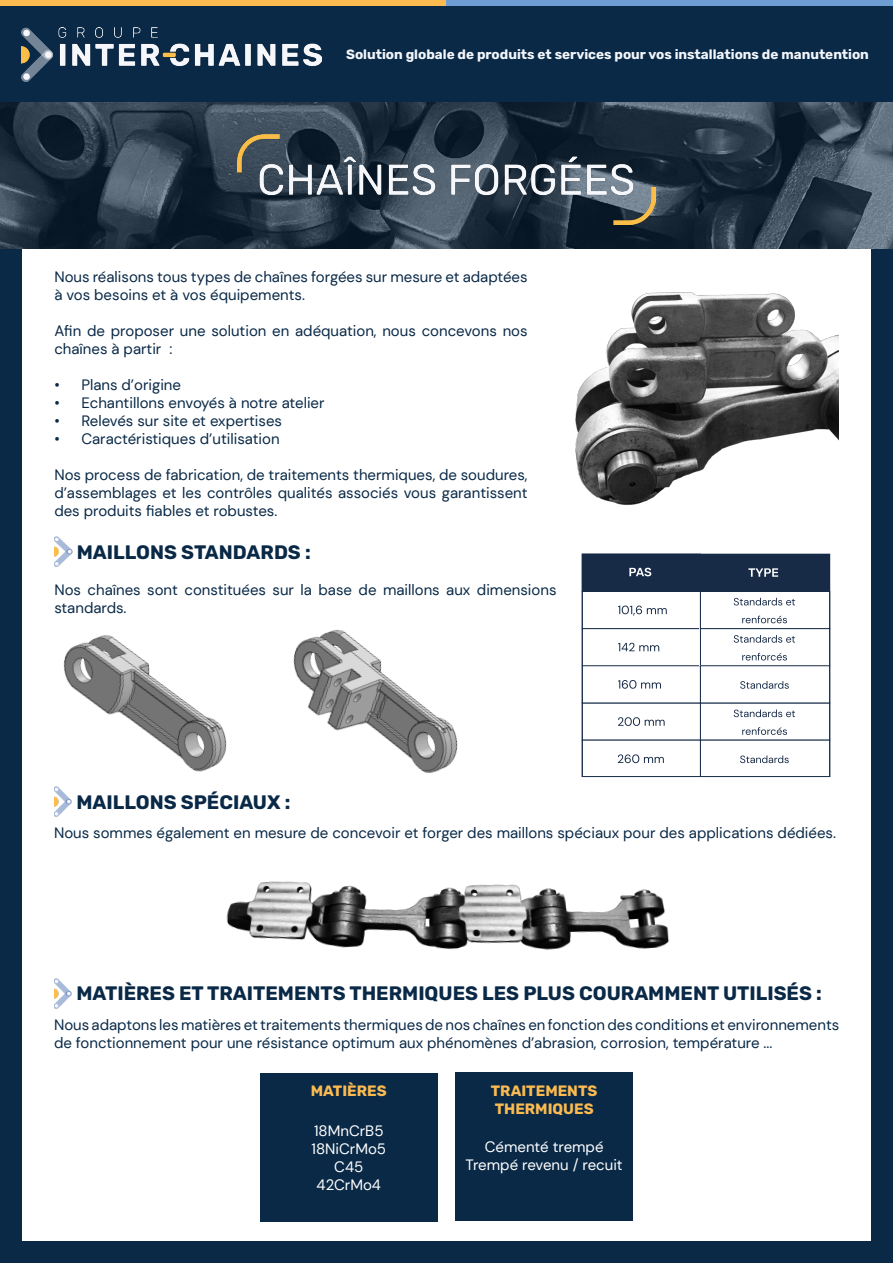
<style>
.page{position:relative;width:893px;height:1263px;background:#fff}
.page>*{position:absolute;margin:0;border:0;box-sizing:border-box;transform-origin:0 0}
.t1{font:300 19.5px "Rubik";color:#092947}
.t2{font:15px/18px "DM Sans";color:#092947}
.t3{font:15px "DM Sans";color:#fff}
.t4{font:300 15px "Rubik";color:#fcbb50}
.t5{font:300 13.5px "Rubik";color:#f3f6fb}
</style>
<div class="page">
<div style="left:0;top:80px;width:21px;height:1183px;background:#092947"></div>
<div style="left:871px;top:80px;width:22px;height:1183px;background:#092947"></div>
<svg style="left:0;top:102px;width:893px;height:147px"></svg>
<img style="left:237px;top:135px;width:419px;height:89px">
<div style="left:0;top:1241px;width:893px;height:22px;background:#092947"></div>
<img style="left:293px;top:629px;width:165px;height:145px">
<svg style="left:0;top:0;width:446px;height:7px;fill:#fcbb50"></svg>
<svg style="left:446px;top:0;width:447px;height:7px;fill:#6e9dd3"></svg>
<div style="left:0;top:7px;width:893px;height:95px;background:#092947"></div>
<img style="left:21px;top:27px;width:300px;height:55px">
<img style="left:575px;top:292px;width:264px;height:213px">
<img style="left:63px;top:635px;width:164px;height:137px">
<div style="left:455px;top:1072px;width:178px;height:149px;background:#092947"></div>
<div style="left:260px;top:1073px;width:178px;height:149px;background:#092947"></div>
<img style="left:226px;top:881px;width:443px;height:69px">
<img style="left:54px;top:536px;width:19px;height:31px">
<img style="left:54px;top:786px;width:18px;height:31px">
<img style="left:54px;top:978px;width:18px;height:31px">
<div style="left:582px;top:591px;width:119px;height:38px;border:1px solid #172b47"></div>
<div style="left:582px;top:665px;width:119px;height:38px;border:1px solid #172b47"></div>
<div style="left:700px;top:591px;width:130px;height:38px;border:1px solid #172b47"></div>
<div style="left:700px;top:665px;width:130px;height:38px;border:1px solid #172b47"></div>
<svg style="left:618px;top:606px;width:49px;height:9px"></svg>
<svg style="left:734px;top:598px;width:61px;height:7px"></svg>
<svg style="left:742px;top:615px;width:45px;height:8px"></svg>
<svg style="left:734px;top:635px;width:61px;height:8px"></svg>
<svg style="left:742px;top:653px;width:45px;height:7px"></svg>
<svg style="left:740px;top:681px;width:49px;height:8px"></svg>
<svg style="left:618px;top:643px;width:41px;height:8px"></svg>
<svg style="left:618px;top:680px;width:43px;height:9px"></svg>
<svg style="left:584px;top:709px;width:244px;height:66px"></svg>
<div style="left:582px;top:554px;width:118px;height:37px;background:#172b47"></div>
<div style="left:582px;top:554px;width:119px;height:38px;border:1px solid #172b47"></div>
<div style="left:700px;top:554px;width:130px;height:37px;background:#172b47"></div>
<div style="left:582px;top:554px;width:248px;height:223px;border:1px solid #172b47"></div>
<svg style="left:629px;top:568px;width:22px;height:8px"></svg>
<svg style="left:748px;top:568px;width:30px;height:9px"></svg>
<p class="t5" style="left:346px;top:45px;width:524px">Solution globale de produits et services pour vos installations de manutention</p>
<p class="t2" style="left:54px;top:267px;width:475px">Nous réalisons tous types de chaînes forgées sur mesure et adaptées à vos besoins et à vos équipements.</p>
<p class="t2" style="left:54px;top:321px;width:475px">Afin de proposer une solution en adéquation, nous concevons nos chaînes à partir :</p>
<p class="t2" style="left:54px;top:375px;width:128px">• Plans d’origine</p>
<p class="t2" style="left:54px;top:393px;width:272px">• Echantillons envoyés à notre atelier</p>
<p class="t2" style="left:54px;top:411px;width:229px">• Relevés sur site et expertises</p>
<p class="t2" style="left:54px;top:429px;width:227px">• Caractéristiques d’utilisation</p>
<p class="t2" style="left:54px;top:465px;width:475px;text-align:justify">Nos process de fabrication, de traitements thermiques, de soudures, d’assemblages et les contrôles qualités associés vous garantissent des produits fiables et robustes.</p>
<p class="t1" style="left:77px;top:538px;width:235px">MAILLONS STANDARDS :</p>
<p class="t2" style="left:54px;top:581px;width:504px">Nos chaînes sont constituées sur la base de maillons aux dimensions standards.</p>
<p class="t1" style="left:76px;top:788px;width:215px">MAILLONS SPÉCIAUX :</p>
<p class="t2" style="left:54px;top:824px;width:783px">Nous sommes également en mesure de concevoir et forger des maillons spéciaux pour des applications dédiées.</p>
<p class="t1" style="left:76px;top:979px;width:747px">MATIÈRES ET TRAITEMENTS THERMIQUES LES PLUS COURAMMENT UTILISÉS :</p>
<p class="t2" style="left:54px;top:1016px;width:787px">Nous adaptons les matières et traitements thermiques de nos chaînes en fonction des conditions et environnements de fonctionnement pour une résistance optimum aux phénomènes d’abrasion, corrosion, température ...</p>
<p class="t4" style="left:311px;top:1080px;width:77px">MATIÈRES</p>
<p class="t3" style="left:314px;top:1121px;width:71px">18MnCrB5</p>
<p class="t3" style="left:311px;top:1139px;width:76px">18NiCrMo5</p>
<p class="t3" style="left:334px;top:1157px;width:31px">C45</p>
<p class="t3" style="left:317px;top:1175px;width:66px">42CrMo4</p>
<p class="t4" style="left:491px;top:1080px;width:108px">TRAITEMENTS</p>
<p class="t4" style="left:495px;top:1098px;width:100px">THERMIQUES</p>
<p class="t3" style="left:485px;top:1137px;width:120px">Cémenté trempé</p>
<p class="t3" style="left:466px;top:1155px;width:159px">Trempé revenu / recuit</p>
</div>
